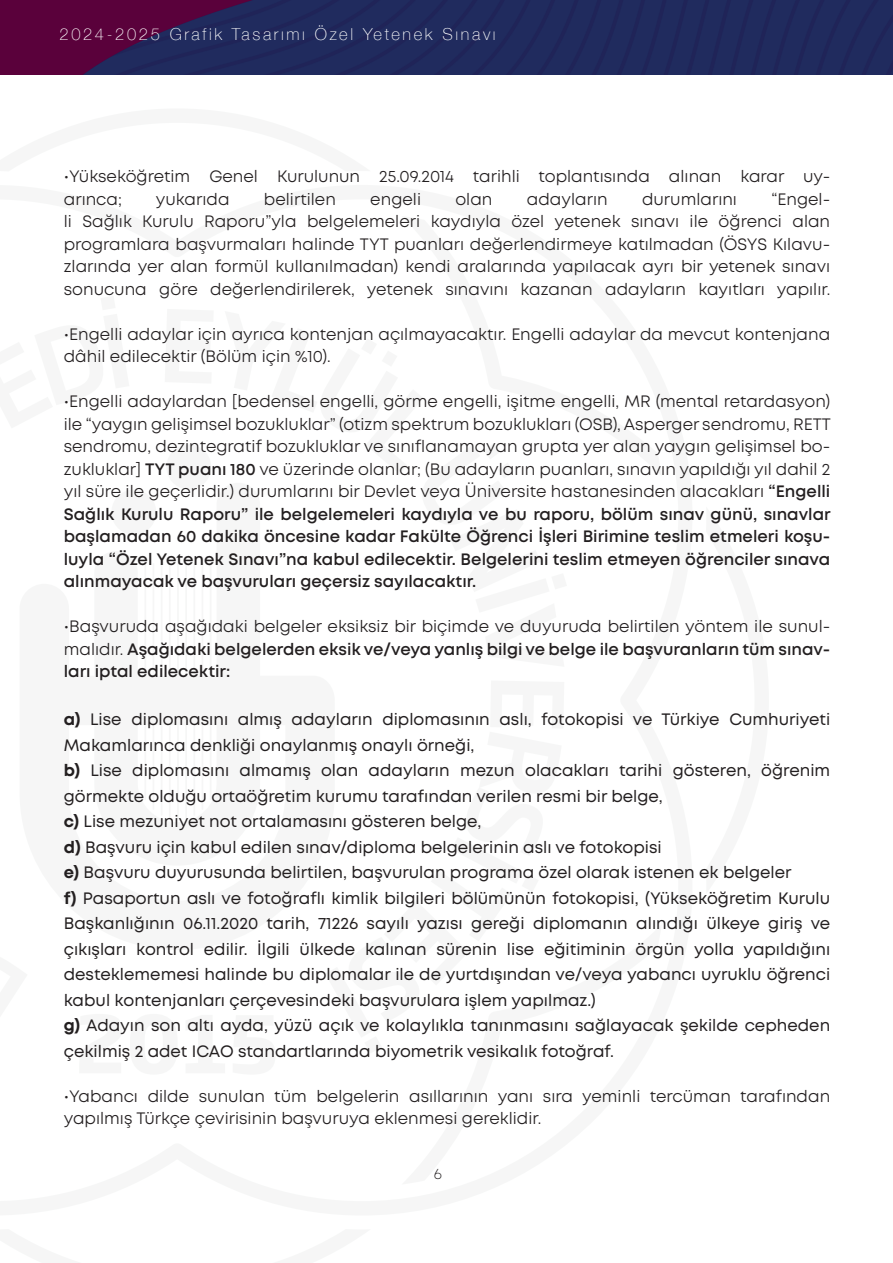
<style>
.page{position:relative;width:893px;height:1263px;background:#fff}
.page>*{position:absolute;margin:0;border:0;box-sizing:border-box;transform-origin:0 0}
.t1{font:16.5px/22.5px "Mont";color:#231f20}
.t2{font:16.5px/25.5px "Mont";color:#231f20}
.t3{font:600 16.5px/22.5px "Mont";color:#231f20;text-align:justify}
.t4{font:100 16.5px "Helvetica Neue";letter-spacing:.16em;color:#fff}
.t5{font:300 15px "Mont";color:#231f20}
.s1{font-weight:600}
.s2{font-weight:400}
.s3{font-weight:700}
</style>
<div class="page">
<img style="left:0;top:0;width:893px;height:75px">
<hr style="left:144px;top:563px;width:2px;height:237px;background:#e7e9e8">
<hr style="left:153px;top:563px;width:1px;height:247px;background:#e7e9e8">
<hr style="left:161px;top:563px;width:1px;height:253px;background:#e7e9e8">
<hr style="left:169px;top:563px;width:2px;height:255px;background:#e7e9e8">
<hr style="left:177px;top:563px;width:2px;height:257px;background:#e7e9e8">
<hr style="left:185px;top:563px;width:2px;height:255px;background:#e7e9e8">
<hr style="left:193px;top:563px;width:2px;height:253px;background:#e7e9e8">
<hr style="left:202px;top:563px;width:1px;height:247px;background:#e7e9e8">
<hr style="left:210px;top:563px;width:1px;height:237px;background:#e7e9e8">
<p class="t4" style="left:60px;top:22px;width:438px">2024-2025 Grafik Tasarımı Özel Yetenek Sınavı</p>
<p class="t1" style="left:64px;top:165px;width:768px">•Yükseköğretim Genel Kurulunun 25.09.2014 tarihli toplantısında alınan karar uy&shy;arınca;</p>
<p class="t1" style="left:64px;top:188px;width:768px;text-align:justify;text-indent:708px">“Engel&shy;li Sağlık Kurulu Raporu”yla belgelemeleri kaydıyla özel yetenek sınavı ile öğrenci alan programlara başvurmaları halinde TYT puanları değerlendirmeye katılmadan (ÖSYS Kılavu&shy;zlarında yer alan formül kullanılmadan) kendi aralarında yapılacak ayrı bir yetenek sınavı sonucuna göre değerlendirilerek, yetenek sınavını kazanan adayların kayıtları yapılır.</p>
<p class="t1" style="left:64px;top:323px;width:768px">•Engelli adaylar için ayrıca kontenjan açılmayacaktır. Engelli adaylar da mevcut kontenjana dâhil edilecektir (Bölüm için %10).</p>
<p class="t1" style="left:64px;top:390px;width:768px;text-align:justify">•Engelli adaylardan [bedensel engelli, görme engelli, işitme engelli, MR (mental retardasyon) ile “yaygın gelişimsel bozukluklar” (otizm spektrum bozuklukları (OSB), Asperger sendromu, RETT sendromu, dezintegratif bozukluklar ve sınıflanamayan grupta yer alan yaygın gelişimsel bo&shy;zukluklar] <span class="s1">TYT puanı 180</span> ve üzerinde olanlar; (Bu adayların puanları, sınavın yapıldığı yıl dahil 2 yıl süre ile geçerlidir.) durumlarını bir Devlet veya Üniversite hastanesinden alacakları <span class="s1">“Engelli Sağlık Kurulu Raporu” ile belgelemeleri kaydıyla ve bu raporu, bölüm sınav günü, sınavlar başlamadan 60 dakika öncesine kadar Fakülte Öğrenci İşleri Birimine teslim etmeleri koşu&shy;luyla “Özel Yetenek Sınavı”na kabul edilecektir. Belgelerini teslim etmeyen öğrenciler sınava alınmayacak ve başvuruları geçersiz sayılacaktır.</span></p>
<p class="t3" style="left:64px;top:615px;width:768px"><span class="s2">•Başvuruda aşağıdaki belgeler eksiksiz bir biçimde ve duyuruda belirtilen yöntem ile sunul&shy;malıdır.</span> Aşağıdaki belgelerden eksik ve/veya yanlış bilgi ve belge ile başvuranların tüm sınav&shy;ları iptal edilecektir:</p>
<p class="t2" style="left:64px;top:707px;width:768px"><span class="s3">a)</span> Lise diplomasını almış adayların diplomasının aslı, fotokopisi ve Türkiye Cumhuriyeti Makamlarınca denkliği onaylanmış onaylı örneği,<br><span class="s3">b)</span> Lise diplomasını almamış olan adayların mezun olacakları tarihi gösteren, öğrenim görmekte olduğu ortaöğretim kurumu tarafından verilen resmi bir belge,<br><span class="s3">c)</span> Lise mezuniyet not ortalamasını gösteren belge,<br><span class="s3">d)</span> Başvuru için kabul edilen sınav/diploma belgelerinin aslı ve fotokopisi<br><span class="s3">e)</span> Başvuru duyurusunda belirtilen, başvurulan programa özel olarak istenen ek belgeler<br><span class="s3">f)</span> Pasaportun aslı ve fotoğraflı kimlik bilgileri bölümünün fotokopisi, (Yükseköğretim Kurulu Başkanlığının 06.11.2020 tarih, 71226 sayılı yazısı gereği diplomanın alındığı ülkeye giriş ve çıkışları kontrol edilir. İlgili ülkede kalınan sürenin lise eğitiminin örgün yolla yapıldığını desteklememesi halinde bu diplomalar ile de yurtdışından ve/veya yabancı uyruklu öğrenci kabul kontenjanları çerçevesindeki başvurulara işlem yapılmaz.)<br><span class="s3">g)</span> Adayın son altı ayda, yüzü açık ve kolaylıkla tanınmasını sağlayacak şekilde cepheden çekilmiş 2 adet ICAO standartlarında biyometrik vesikalık fotoğraf.</p>
<p class="t1" style="left:64px;top:1085px;width:768px">•Yabancı dilde sunulan tüm belgelerin asıllarının yanı sıra yeminli tercüman tarafından yapılmış Türkçe çevirisinin başvuruya eklenmesi gereklidir.</p>
<p class="t1" style="left:156px;top:188px;width:75px">yukarıda</p>
<p class="t1" style="left:264px;top:188px;width:74px">belirtilen</p>
<p class="t1" style="left:370px;top:188px;width:52px">engeli</p>
<p class="t1" style="left:455px;top:188px;width:39px">olan</p>
<p class="t1" style="left:527px;top:188px;width:82px">adayların</p>
<p class="t1" style="left:642px;top:188px;width:97px">durumlarını</p>
<p class="t5" style="left:434px;top:1164px;width:10px">6</p>
</div>
